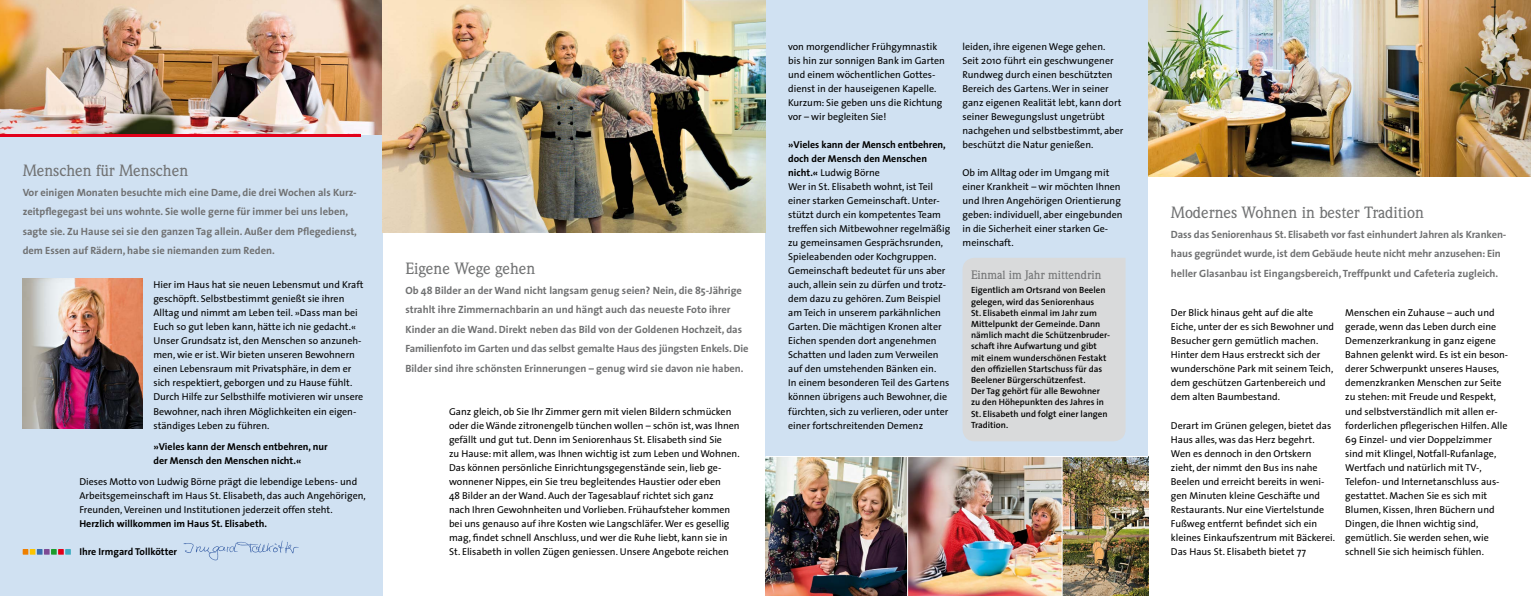
<style>
.page{position:relative;width:1531px;height:596px;background:#fff}
.page>*{position:absolute;margin:0;border:0;box-sizing:border-box;transform-origin:0 0}
.t1{font:500 16px "Weidemann";letter-spacing:-.005em;color:#707172}
.t2{font:500 12px "Weidemann";letter-spacing:-.005em;color:#707172}
.t3{font:700 10.5px/19.5px "The Sans";color:#707172}
.t4{font:10px/14px "The Sans";color:#000}
.t5{font:700 10px/14px "The Sans";color:#000}
.t6{font:600 9px/11.2px "The Sans";color:#000}
.s1{font-weight:700}
</style>
<div class="page">
<img style="left:765px;top:457px;width:383px;height:138px">
<div style="left:765px;top:0;width:383px;height:456px;background:#d0e1f2"></div>
<div style="left:0;top:134px;width:383px;height:461px;background:#d0e1f2"></div>
<img style="left:0;top:0;width:383px;height:134px">
<svg style="left:23px;top:549px;width:48px;height:5px"></svg>
<hr style="left:0;top:134px;width:360px;height:3px;background:#e2001a">
<img style="left:1148px;top:0;width:383px;height:176px">
<img style="left:383px;top:0;width:382px;height:232px">
<div style="left:962px;top:258px;width:163px;height:183px;background:#d9dadb"></div>
<img style="left:23px;top:279px;width:119px;height:149px">
<img style="left:183px;top:540px;width:116px;height:19px">
<hr style="left:1061px;top:456px;width:1px;height:139px;background:#fff">
<hr style="left:907px;top:456px;width:1px;height:139px;background:#fff">
<h1 class="t1" style="left:23px;top:161px;width:167px">Menschen für Menschen</h1>
<p class="t3" style="left:23px;top:182px;width:336px">Vor einigen Monaten besuchte mich eine Dame, die drei Wochen als Kurz&shy;zeitpflegegast bei uns wohnte. Sie wolle gerne für immer bei uns leben, sagte sie. Zu Hause sei sie den ganzen Tag allein. Außer dem Pflegedienst, dem Essen auf Rädern, habe sie niemanden zum Reden.</p>
<p class="t4" style="left:153px;top:277px;width:212px">Hier im Haus hat sie neuen Lebensmut und Kraft geschöpft. Selbstbestimmt genießt sie ihren Alltag und nimmt am Leben teil. »Dass man bei Euch so gut leben kann, hätte ich nie gedacht.« Unser Grundsatz ist, den Menschen so anzuneh&shy;men, wie er ist. Wir bieten unseren Bewohnern einen Lebensraum mit Privatsphäre, in dem er sich respektiert, geborgen und zu Hause fühlt.<br>Durch Hilfe zur Selbsthilfe motivieren wir unsere Bewohner, nach ihren Möglichkeiten ein eigen&shy;ständiges Leben zu führen.</p>
<p class="t5" style="left:153px;top:438px;width:176px">»Vieles kann der Mensch entbehren, nur der Mensch den Menschen nicht.«</p>
<p class="t4" style="left:79px;top:473px;width:288px">Dieses Motto von Ludwig Börne prägt die lebendige Lebens- und<br>Arbeitsgemeinschaft im Haus St. Elisabeth, das auch Angehörigen,<br>Freunden, Vereinen und Institutionen jederzeit offen steht.</p>
<p class="t5" style="left:79px;top:515px;width:189px">Herzlich willkommen im Haus St. Elisabeth.</p>
<p class="t5" style="left:79px;top:543px;width:99px">Ihre Irmgard Tollkötter</p>
<h1 class="t1" style="left:405px;top:259px;width:131px">Eigene Wege gehen</h1>
<p class="t3" style="left:405px;top:280px;width:345px">Ob 48 Bilder an der Wand nicht langsam genug seien? Nein, die 85-Jährige strahlt ihre Zimmernachbarin an und hängt auch das neueste Foto ihrer Kinder an die Wand. Direkt neben das Bild von der Goldenen Hochzeit, das Familienfoto im Garten und das selbst gemalte Haus des jüngsten Enkels. Die Bilder sind ihre schönsten Erinnerungen – genug wird sie davon nie haben.</p>
<p class="t4" style="left:449px;top:403px;width:292px">Ganz gleich, ob Sie Ihr Zimmer gern mit vielen Bildern schmücken oder die Wände zitronengelb tünchen wollen – schön ist, was Ihnen gefällt und gut tut. Denn im Seniorenhaus St. Elisabeth sind Sie<br>zu Hause: mit allem, was Ihnen wichtig ist zum Leben und Wohnen.<br>Das können persönliche Einrichtungsgegenstände sein, lieb ge&shy;wonnener Nippes, ein Sie treu begleitendes Haustier oder eben<br>48 Bilder an der Wand. Auch der Tagesablauf richtet sich ganz<br>nach Ihren Gewohnheiten und Vorlieben. Frühaufsteher kommen bei uns genauso auf ihre Kosten wie Langschläfer. Wer es gesellig mag, findet schnell Anschluss, und wer die Ruhe liebt, kann sie in St. Elisabeth in vollen Zügen geniessen. Unsere Angebote reichen</p>
<p class="t4" style="left:788px;top:39px;width:158px">von morgendlicher Frühgymnastik bis hin zur sonnigen Bank im Garten und einem wöchentlichen Gottes&shy;dienst in der hauseigenen Kapelle.<br>Kurzum: Sie geben uns die Richtung vor – wir begleiten Sie!</p>
<p class="t4" style="left:788px;top:137px;width:164px"><span class="s1">»Vieles kann der Mensch entbehren, doch der Mensch den Menschen nicht.«</span> Ludwig Börne<br>Wer in St. Elisabeth wohnt, ist Teil einer starken Gemeinschaft. Unter&shy;stützt durch ein kompetentes Team treffen sich Mitbewohner regelmäßig zu gemeinsamen Gesprächsrunden, Spieleabenden oder Kochgruppen.<br>Gemeinschaft bedeutet für uns aber auch, allein sein zu dürfen und trotz&shy;dem dazu zu gehören. Zum Beispiel am Teich in unserem parkähnlichen Garten. Die mächtigen Kronen alter Eichen spenden dort angenehmen Schatten und laden zum Verweilen auf den umstehenden Bänken ein.<br>In einem besonderen Teil des Gartens können übrigens auch Bewohner, die fürchten, sich zu verlieren, oder unter einer fortschreitenden Demenz</p>
<p class="t4" style="left:962px;top:39px;width:162px">leiden, ihre eigenen Wege gehen.<br>Seit 2010 führt ein geschwungener Rundweg durch einen beschützten Bereich des Gartens. Wer in seiner ganz eigenen Realität lebt, kann dort seiner Bewegungslust ungetrübt nachgehen und selbstbestimmt, aber beschützt die Natur genießen.</p>
<p class="t4" style="left:962px;top:165px;width:161px">Ob im Alltag oder im Umgang mit einer Krankheit – wir möchten Ihnen und Ihren Angehörigen Orientierung geben: individuell, aber eingebunden in die Sicherheit einer starken Ge&shy;meinschaft.</p>
<p class="t2" style="left:971px;top:268px;width:132px">Einmal im Jahr mittendrin</p>
<p class="t6" style="left:971px;top:284px;width:141px">Eigentlich am Ortsrand von Beelen gelegen, wird das Seniorenhaus<br>St. Elisabeth einmal im Jahr zum<br>Mittelpunkt der Gemeinde. Dann nämlich macht die Schützenbruder&shy;schaft ihre Aufwartung und gibt mit einem wunderschönen Festakt den offiziellen Startschuss für das<br>Beelener Bürgerschützenfest.<br>Der Tag gehört für alle Bewohner zu den Höhepunkten des Jahres in<br>St. Elisabeth und folgt einer langen<br>Tradition.</p>
<h1 class="t1" style="left:1171px;top:203px;width:255px">Modernes Wohnen in bester Tradition</h1>
<p class="t3" style="left:1171px;top:224px;width:337px">Dass das Seniorenhaus St. Elisabeth vor fast einhundert Jahren als Kranken&shy;haus gegründet wurde, ist dem Gebäude heute nicht mehr anzusehen: Ein heller Glasanbau ist Eingangsbereich, Treffpunkt und Cafeteria zugleich.</p>
<p class="t4" style="left:1345px;top:305px;width:164px">Menschen ein Zuhause – auch und gerade, wenn das Leben durch eine Demenzerkrankung in ganz eigene Bahnen gelenkt wird. Es ist ein beson&shy;derer Schwerpunkt unseres Hauses, demenzkranken Menschen zur Seite zu stehen: mit Freude und Respekt, und selbstverständlich mit allen er&shy;forderlichen pflegerischen Hilfen. Alle 69 Einzel- und vier Doppelzimmer sind mit Klingel, Notfall-Rufanlage, Wertfach und natürlich mit TV-, Telefon- und Internetanschluss aus&shy;gestattet. Machen Sie es sich mit Blumen, Kissen, Ihren Büchern und Dingen, die Ihnen wichtig sind, gemütlich. Sie werden sehen, wie schnell Sie sich heimisch fühlen.</p>
<p class="t4" style="left:1171px;top:305px;width:165px">Der Blick hinaus geht auf die alte Eiche, unter der es sich Bewohner und Besucher gern gemütlich machen.<br>Hinter dem Haus erstreckt sich der wunderschöne Park mit seinem Teich, dem geschützen Gartenbereich und dem alten Baumbestand.</p>
<p class="t4" style="left:1171px;top:417px;width:166px">Derart im Grünen gelegen, bietet das Haus alles, was das Herz begehrt.<br>Wen es dennoch in den Ortskern zieht, der nimmt den Bus ins nahe Beelen und erreicht bereits in weni&shy;gen Minuten kleine Geschäfte und Restaurants. Nur eine Viertelstunde Fußweg entfernt befindet sich ein kleines Einkaufszentrum mit Bäckerei.<br>Das Haus St. Elisabeth bietet 77</p>
</div>
